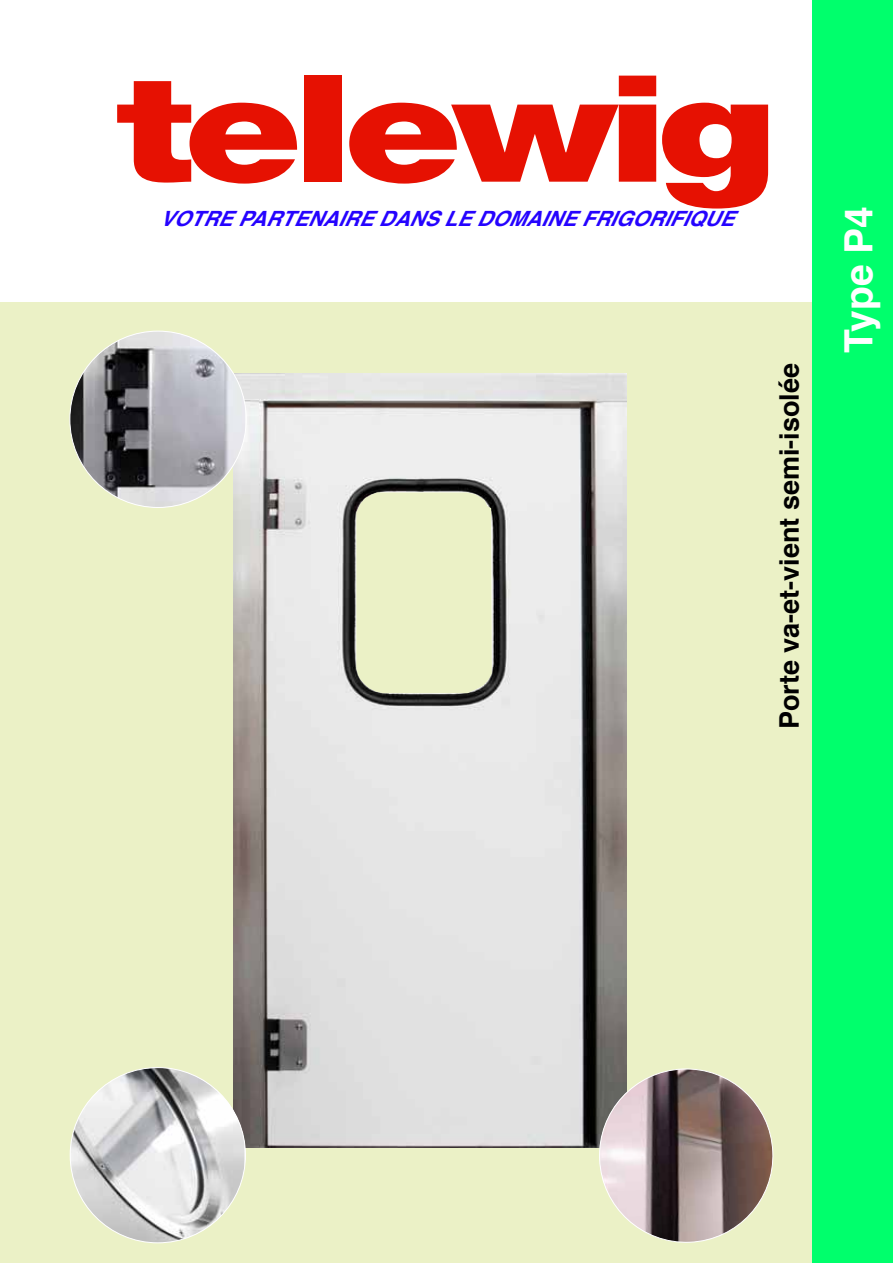
<style>
.page{position:relative;width:893px;height:1263px;background:#fff}
.page>*{position:absolute;margin:0;border:0;box-sizing:border-box;transform-origin:0 0}
.t1{font:900 148.5px "Helvetica Neue";letter-spacing:-.05em;color:#e61102;scale:1.27 1}
.t2{font:700 39px "Helvetica";color:#fff}
.t3{font:700 27px "Helvetica";color:#000}
.t4{font:italic 700 21px "Helvetica";color:#2503fe}
</style>
<div class="page">
<div style="left:0;top:302px;width:893px;height:961px;background:#ebf1c6"></div>
<img style="left:233px;top:373px;width:393px;height:775px">
<svg style="left:356px;top:492px;width:136px;height:201px"></svg>
<div style="left:812px;top:0;width:81px;height:1263px;background:#00ff6c"></div>
<svg style="left:597px;top:1067px;width:177px;height:176px"></svg>
<img style="left:71px;top:331px;width:174px;height:176px">
<img style="left:70px;top:1067px;width:175px;height:176px">
<h1 class="t1" style="left:116px;top:40px;width:522px">telewig</h1>
<p class="t4" style="left:160px;top:205px;width:590px">VOTREPARTENAIREDANSLEDOMAINEFRIGORIFIQUE</p>
<p class="t3" style="left:771px;top:729px;width:368px;rotate:-90deg">Porte va-et-vient semi-isolée</p>
<h2 class="t2" style="left:832px;top:353px;width:148px;rotate:-90deg">Type P4</h2>
</div>
